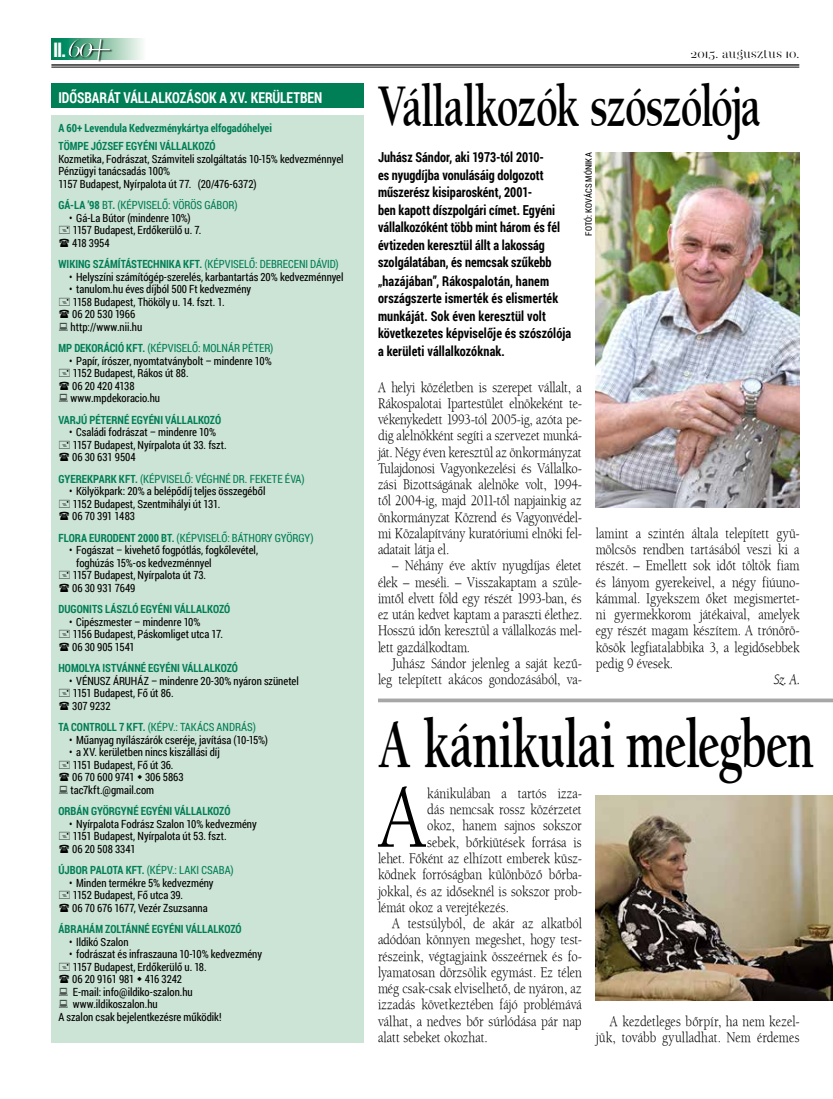
<style>
.page{position:relative;width:833px;height:1099px;background:#fff}
.page>*{position:absolute;margin:0;border:0;box-sizing:border-box;transform-origin:0 0}
.t1{font:91.75px "Berkeley Bk PFL";color:#000;scale:.85 1}
.t2{font:70px "Berkeley PFL";letter-spacing:-.005em;color:#000;scale:.7 1}
.t3{font:60px "Berkeley PFL";letter-spacing:-.01em;color:#000;scale:.7 1}
.t4{font:700 20px "Roboto Condensed";color:#fff}
.t5{font:15px/16.2px "Berkeley Bk PFL";letter-spacing:.02em;color:#000;text-align:justify;scale:.85 1}
.t6{font:700 15px "Roboto Condensed";color:#fff;scale:.9 1}
.t7{font:italic 15px "Berkeley Bk PFL";color:#000;scale:.85 1}
.t8{font:700 13.75px/17.6px "Roboto Condensed";letter-spacing:.005em;color:#000;scale:.9 1}
.t9{font:12.5px "Narziss Drops";letter-spacing:.03em;color:#000}
.t10{font:11.25px/12.5px "Roboto Condensed";color:#000;scale:.95 1}
.t11{font:11.25px "Roboto Condensed";color:#007e56;scale:.95 1}
.t12{font:700 11.25px/18.6px "Roboto Condensed";color:#007e56;scale:.95 1}
.t13{font:11.25px "Roboto Condensed";letter-spacing:.02em;color:#007e56;scale:.95 1}
.t14{font:11.25px "Roboto Condensed";letter-spacing:-.02em;color:#000;scale:.95 1}
.t15{font:8.75px "Roboto Condensed";letter-spacing:.015em;color:#000}
.s1{font-weight:700}
</style>
<div class="page">
<svg style="left:51px;top:39px;width:92px;height:21px"></svg>
<hr style="left:51px;top:64px;width:748px;height:2px;background:#000">
<hr style="left:51px;top:67px;width:748px;height:1px;background:#000">
<div style="left:69px;top:39px;width:44px;height:24px;background:#000;opacity:.75"></div>
<svg style="left:68px;top:39px;width:43px;height:21px"></svg>
<div style="left:51px;top:115px;width:313px;height:927px;background:#cce4d6"></div>
<div style="left:51px;top:83px;width:313px;height:24px;background:#007e56"></div>
<svg style="left:378px;top:698px;width:455px;height:4px;background:#b2b2b2"></svg>
<img style="left:596px;top:152px;width:203px;height:356px">
<img style="left:596px;top:795px;width:237px;height:205px">
<h3 class="t4" style="left:53px;top:36px;width:15px">II.</h3>
<p class="t9" style="left:690px;top:47px;width:110px">2015. augusztus 10.</p>
<p class="t6" style="left:58px;top:87px;width:295px">Idősbarát Vállalkozások a XV. kerületben</p>
<h3 class="t3" style="left:378px;top:70px;width:548px">Vállalkozók szószólója</h3>
<p class="t8" style="left:378px;top:148px;width:216px">Juhász Sándor, aki 1973-tól 2010-<br>es nyugdíjba vonulásáig dolgozott műszerész kisiparosként, 2001-<br>ben kapott díszpolgári címet. Egyéni vállalkozóként több mint három és fél évtizeden keresztül állt a lakosság szolgálatában, és nemcsak szűkebb „hazájában”, Rákospalotán, hanem országszerte ismerték és elismerték munkáját. Sok éven keresztül volt következetes képviselője és szószólója a kerületi vállalkozóknak.</p>
<p class="t5" style="left:378px;top:379px;width:241px">A helyi közéletben is szerepet vállalt, a Rákospalotai Ipartestület elnökeként te&shy;vékenykedett 1993-tól 2005-ig, azóta pe&shy;dig alelnökként segíti a szervezet munká&shy;ját. Négy éven keresztül az önkormányzat Tulajdonosi Vagyonkezelési és Vállalko&shy;zási Bizottságának alelnöke volt, 1994- től 2004-ig, majd 2011-től napjainkig az önkormányzat Közrend és Vagyonvédel&shy;mi Közalapítvány kuratóriumi elnöki fel&shy;adatait látja el.</p>
<p class="t5" style="left:378px;top:558px;width:241px;text-indent:14px">– Néhány éve aktív nyugdíjas életet élek – meséli. – Visszakaptam a szüle&shy;imtől elvett föld egy részét 1993-ban, és ez után kedvet kaptam a paraszti élethez.<br>Hosszú időn keresztül a vállalkozás mel&shy;lett gazdálkodtam.</p>
<p class="t5" style="left:378px;top:655px;width:241px;text-align:right">Juhász Sándor jelenleg a saját kezű&shy;leg telepített akácos gondozásából, va-</p>
<p class="t12" style="left:58px;top:118px;width:226px">A 60+ Levendula Kedvezménykártya elfogadóhelyei<br>Tömpe József egyéni vállalkozó</p>
<p class="t10" style="left:58px;top:152px;width:302px">Kozmetika, Fodrászat, Számviteli szolgáltatás 10-15% kedvezménnyel<br>Pénzügyi tanácsadás 100%<br>1157 Budapest, Nyírpalota út 77. (20/476-6372)</p>
<p class="t11" style="left:58px;top:197px;width:190px"><span class="s1">Gá-La ’98</span> BT<span class="s1">.</span> (képviselő: Vörös Gábor)</p>
<p class="t10" style="left:69px;top:211px;width:141px">• Gá-La Bútor (mindenre 10%)<br>1157 Budapest, Erdőkerülő u. 7.<br>418 3954</p>
<p class="t12" style="left:58px;top:254px;width:15px">WIKING</p>
<p class="t11" style="left:93px;top:256px;width:260px"><span class="s1">Számítástechnika Kft.</span> (képviselő: Debreceni Dávid)</p>
<p class="t10" style="left:69px;top:270px;width:290px">• Helyszíni számítógép-szerelés, karbantartás 20% kedvezménnyel</p>
<p class="t10" style="left:69px;top:282px;width:193px">• tanulom.hu éves díjból 500 Ft kedvezmény<br>1158 Budapest, Thököly u. 14. fszt. 1.<br>06 20 530 1966<br>http://www.nii.hu</p>
<p class="t11" style="left:58px;top:340px;width:228px"><span class="s1">MP Dekoráció Kft.</span> (képviselő: Molnár Péter)</p>
<p class="t10" style="left:69px;top:354px;width:215px">• Papír, írószer, nyomtatványbolt – mindenre 10%<br>1152 Budapest, Rákos út 88.<br>06 20 420 4138<br>www.mpdekoracio.hu</p>
<p class="t12" style="left:58px;top:410px;width:173px">Varj ú Péterné egyéni vállalkozó</p>
<p class="t10" style="left:69px;top:425px;width:167px">• Családi fodrászat – mindenre 10%<br>1157 Budapest, Nyírpalota út 33. fszt.<br>06 30 631 9504</p>
<p class="t11" style="left:58px;top:471px;width:261px"><span class="s1">Gyerekpark Kft.</span> (képviselő: Véghn é Dr. Fekete Éva)</p>
<p class="t10" style="left:69px;top:484px;width:208px">• Kölyökpark: 20% a belépődíj teljes összegéből<br>1152 Budapest, Szentmihályi út 131.<br>06 70 391 1483</p>
<p class="t11" style="left:58px;top:529px;width:270px"><span class="s1">Flora Eurodent 2000 BT.</span> (képviselő: Báth ory György)</p>
<p class="t10" style="left:69px;top:543px;width:200px">• Fogászat – kivehető fogpótlás, fogkőlevétel,</p>
<p class="t10" style="left:76px;top:556px;width:144px">foghúzás 15%‑os kedvezménnyel</p>
<p class="t10" style="left:73px;top:568px;width:142px">1157 Budapest, Nyírpalota út 73.</p>
<p class="t10" style="left:72px;top:581px;width:68px">06 30 931 7649</p>
<p class="t12" style="left:58px;top:599px;width:182px">Dugonits László egyéni vállalkozó</p>
<p class="t10" style="left:69px;top:615px;width:163px">• Cipészmester – mindenre 10%<br>1156 Budapest, Páskomliget utca 17.<br>06 30 905 1541</p>
<p class="t12" style="left:58px;top:658px;width:190px">Homolya Istvánné egyéni vállalkozó</p>
<p class="t10" style="left:69px;top:674px;width:243px">• VÉNUSZ ÁRUHÁZ – mindenre 20-30% nyáron szünetel<br>1151 Budapest, Fő út 86.<br>307 9232</p>
<p class="t11" style="left:58px;top:719px;width:209px"><span class="s1">TA Controll 7 Kft.</span> (képv.: Takács And rás)</p>
<p class="t10" style="left:69px;top:733px;width:211px">• Műanyag nyílászárók cseréje, javítása (10-15%)</p>
<p class="t10" style="left:69px;top:745px;width:160px">• a XV. kerületben nincs kiszállási díj<br>1151 Budapest, Fő út 36.<br>06 70 600 9741 306 5863 tac7kft.@gmail.com</p>
<p class="t12" style="left:58px;top:801px;width:182px">Orbán Györgyné egyéni vállalkozó</p>
<p class="t10" style="left:69px;top:817px;width:199px">• Nyírpalota Fodrász Szalon 10% kedvezmény<br>1151 Budapest, Nyírpalota út 53. fszt.<br>06 20 508 3341</p>
<p class="t13" style="left:58px;top:862px;width:186px"><span class="s1">Újbor Palota Kft.</span> (képv.: laki csaba)</p>
<p class="t10" style="left:69px;top:875px;width:154px">• Minden termékre 5% kedvezmény<br>1152 Budapest, Fő utca 39.<br>06 70 676 1677, Vezér Zsuzsanna</p>
<p class="t12" style="left:58px;top:919px;width:194px">Ábrahám Zoltánné egyéni vállalkozó</p>
<p class="t10" style="left:69px;top:934px;width:64px">• Ildikó Szalon</p>
<p class="t10" style="left:69px;top:947px;width:205px">• fodrászat és infraszauna 10‑10% kedvezmény</p>
<p class="t10" style="left:73px;top:959px;width:142px">1157 Budapest, Erdőkerülő u. 18.</p>
<p class="t14" style="left:72px;top:971px;width:117px">06 20 9161 981 416 3242</p>
<p class="t10" style="left:73px;top:985px;width:128px">E-mail: info@ildiko-szalon.hu</p>
<p class="t10" style="left:73px;top:997px;width:91px">www.ildikoszalon.hu</p>
<p class="t10" style="left:58px;top:1010px;width:173px">A szalon csak bejelentkezésre működik!</p>
<p class="t15" style="left:582px;top:236px;width:85px;rotate:-90deg">Fotó: kovács mónika</p>
<p class="t5" style="left:596px;top:525px;width:241px">lamint a szintén általa telepített gyü&shy;mölcsös rendben tartásából veszi ki a részét. – Emellett sok időt töltök fiam és lányom gyerekeivel, a négy fiúuno&shy;kámmal. Igyekszem őket megismertet&shy;ni gyermekkorom játékaival, amelyek egy részét magam készítem. A trónörö&shy;kösök legfiatalabbika 3, a legidősebbek pedig 9 évesek.</p>
<p class="t7" style="left:773px;top:670px;width:32px">Sz. A.</p>
<h2 class="t2" style="left:378px;top:702px;width:623px">A kánikulai melegben</h2>
<h1 class="t1" style="left:378px;top:763px;width:57px">A</h1>
<p class="t5" style="left:427px;top:785px;width:183px">kánikulában a tartós izza-</p>
<p class="t5" style="left:427px;top:801px;width:183px">dás nemcsak rossz közérzetet</p>
<p class="t5" style="left:427px;top:818px;width:183px">okoz, hanem sajnos sokszor</p>
<p class="t5" style="left:427px;top:834px;width:183px">sebek, bőrkiütések forrása is</p>
<p class="t5" style="left:378px;top:850px;width:241px">lehet. Főként az elhízott emberek küsz-</p>
<p class="t5" style="left:378px;top:866px;width:241px">ködnek forróságban különböző bőrba-</p>
<p class="t5" style="left:378px;top:883px;width:241px">jokkal, és az időseknél is sokszor prob-</p>
<p class="t5" style="left:378px;top:899px;width:155px">lémát okoz a verejtékezés.</p>
<p class="t5" style="left:392px;top:915px;width:224px">A testsúlyból, de akár az alkatból</p>
<p class="t5" style="left:378px;top:931px;width:241px">adódóan könnyen megeshet, hogy test-</p>
<p class="t5" style="left:378px;top:948px;width:241px">részeink, végtagjaink összeérnek és fo-</p>
<p class="t5" style="left:378px;top:964px;width:241px">lyamatosan dörzsölik egymást. Ez télen</p>
<p class="t5" style="left:378px;top:980px;width:241px">még csak-csak elviselhető, de nyáron, az</p>
<p class="t5" style="left:378px;top:996px;width:241px">izzadás következtében fájó problémává</p>
<p class="t5" style="left:378px;top:1013px;width:241px">válhat, a nedves bőr súrlódása pár nap</p>
<p class="t5" style="left:378px;top:1029px;width:130px">alatt sebeket okozhat.</p>
<p class="t5" style="left:596px;top:1013px;width:241px;text-align:right">A kezdetleges bőrpír, ha nem kezel&shy;jük, tovább gyulladhat. Nem érdemes</p>
</div>
